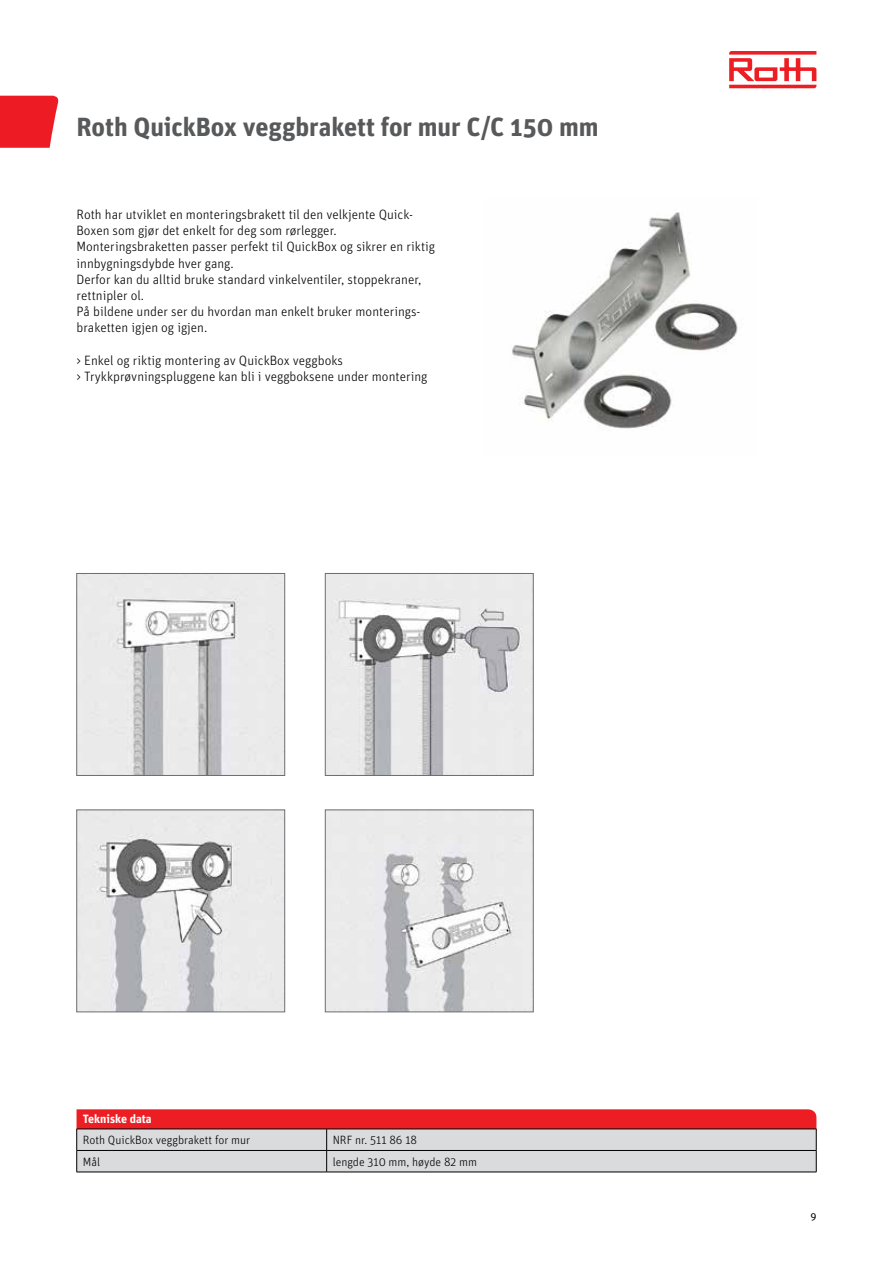
<style>
.page{position:relative;width:893px;height:1263px;background:#fff}
.page>*{position:absolute;margin:0;border:0;box-sizing:border-box;transform-origin:0 0}
.t1{font:700 26.25px "Unit OT";letter-spacing:-.005em;color:#58595b}
.t2{font:300 13.5px/16.2px "Unit OT";color:#000}
.t3{font:300 12px "Unit OT";color:#000}
.t4{font:700 12px "Unit OT";color:#fff}
.t5{font:10.5px "Unit OT";color:#000}
</style>
<div class="page">
<svg style="left:729px;top:51px;width:87px;height:37px"></svg>
<svg style="left:0;top:96px;width:59px;height:52px;background:#ee2f37"></svg>
<img style="left:512px;top:212px;width:226px;height:217px">
<img style="left:79px;top:575px;width:204px;height:199px">
<div style="left:77px;top:573px;width:208px;height:203px;border:1px solid #6d6e71"></div>
<img style="left:79px;top:812px;width:204px;height:198px">
<div style="left:77px;top:810px;width:208px;height:202px;border:1px solid #6d6e71"></div>
<img style="left:327px;top:575px;width:204px;height:199px">
<div style="left:325px;top:573px;width:208px;height:203px;border:1px solid #6d6e71"></div>
<img style="left:327px;top:812px;width:204px;height:198px">
<div style="left:325px;top:810px;width:208px;height:202px;border:1px solid #6d6e71"></div>
<svg style="left:76px;top:1109px;width:741px;height:63px;background:#d6989b"></svg>
<hr style="left:77px;top:1172px;width:250px;height:1px;background:#000">
<hr style="left:327px;top:1172px;width:489px;height:1px;background:#000">
<h1 class="t1" style="left:77px;top:110px;width:524px">Roth QuickBox veggbrakett for mur C/C 150 mm</h1>
<p class="t2" style="left:77px;top:206px;width:360px">Roth har utviklet en monteringsbrakett til den velkjente Quick-Boxen som gjør det enkelt for deg som rørlegger.<br>Monteringsbraketten passer perfekt til QuickBox og sikrer en riktig innbygningsdybde hver gang.<br>Derfor kan du alltid bruke standard vinkelventiler, stoppekraner, rettnipler ol.<br>På bildene under ser du hvordan man enkelt bruker monterings&shy;braketten igjen og igjen.</p>
<p class="t2" style="left:77px;top:352px;width:353px">&gt; Enkel og riktig montering av QuickBox veggboks<br>&gt; Trykkprøvningspluggene kan bli i veggboksene under montering</p>
<p class="t4" style="left:83px;top:1111px;width:71px">Tekniske data</p>
<p class="t3" style="left:83px;top:1133px;width:169px">Roth QuickBox veggbrakett for mur</p>
<p class="t3" style="left:333px;top:1133px;width:86px">NRF nr. 511 86 18</p>
<p class="t3" style="left:83px;top:1155px;width:19px">Mål</p>
<p class="t3" style="left:333px;top:1155px;width:146px">lengde 310 mm, høyde 82 mm</p>
<p class="t5" style="left:810px;top:1210px;width:8px">9</p>
</div>
